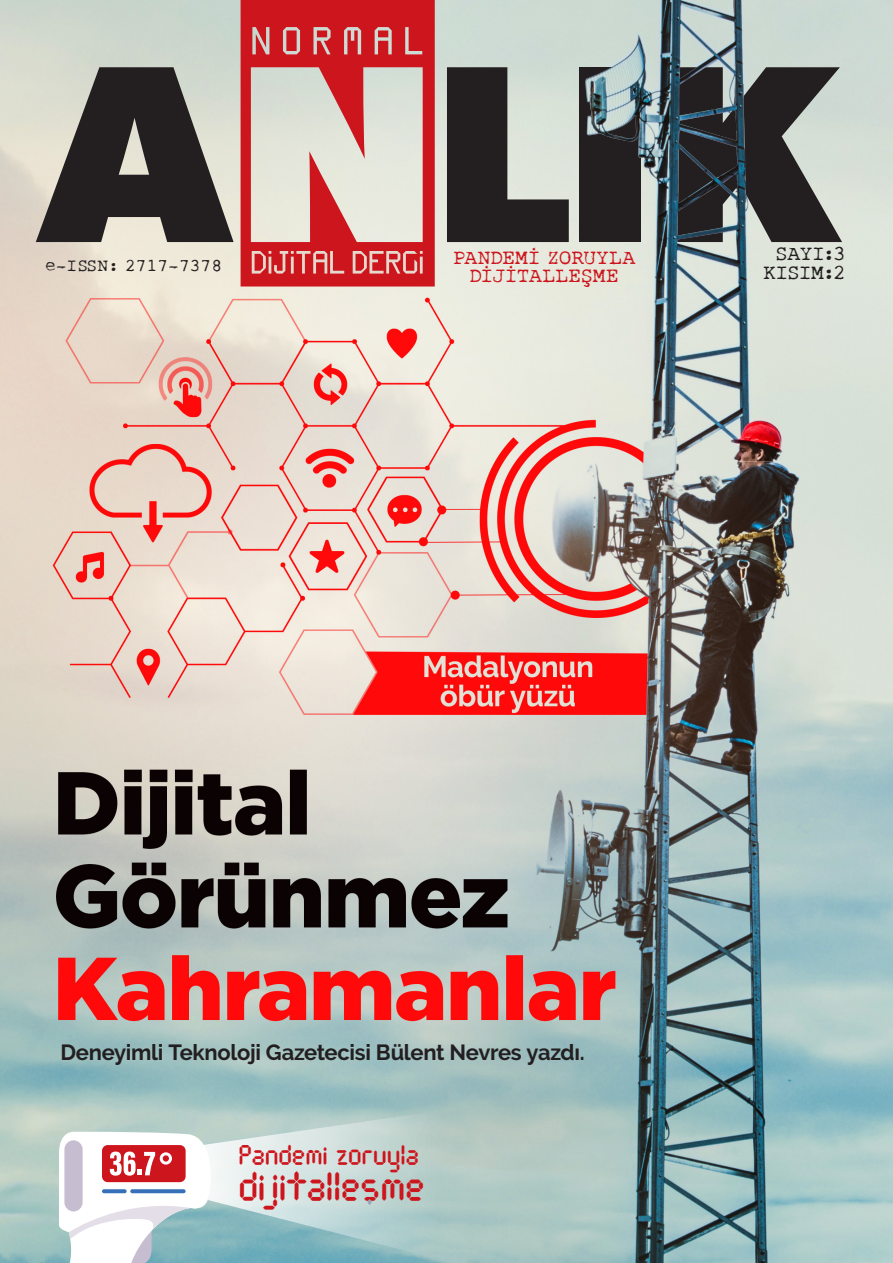
<style>
.page{position:relative;width:893px;height:1263px;background:#fff}
.page>*{position:absolute;margin:0;border:0;box-sizing:border-box;transform-origin:0 0}
.t1{font:39.6px "DJB Get Digital";letter-spacing:-.01em;color:#cd151d}
.t2{font:27.3px "DJB Get Digital";letter-spacing:-.005em;color:#cd151d}
.t3{font:700 21.9px "Raleway";letter-spacing:-.015em;color:#231f20}
.t4{font:21.3px "Rough Typewriter";letter-spacing:-.02em;color:#cd151d}
.t5{font:21.3px "Rough Typewriter";letter-spacing:-.025em;color:#231f20}
.t6{font:18px "Rough Typewriter";color:#231f20}
</style>
<div class="page">
<img style="left:0;top:0;width:893px;height:1263px">
<svg style="left:241px;top:0;width:194px;height:286px;background:#d78280"></svg>
<svg style="left:36px;top:67px;width:198px;height:175px;background:#6b6863"></svg>
<svg style="left:447px;top:67px;width:122px;height:175px;background:#696a66"></svg>
<svg style="left:579px;top:67px;width:62px;height:175px;background:#434749"></svg>
<svg style="left:662px;top:67px;width:180px;height:175px;background:#4f5557"></svg>
<svg style="left:176px;top:1090px;width:506px;height:173px;background:#a7c2c1"></svg>
<svg style="left:41px;top:1129px;width:175px;height:134px"></svg>
<svg style="left:368px;top:1199px;width:4px;height:6px"></svg>
<svg style="left:252px;top:251px;width:92px;height:23px;background:#d55759"></svg>
<svg style="left:353px;top:251px;width:70px;height:23px;background:#d66060"></svg>
<hr style="left:420px;top:257px;width:3px;height:17px;background:#e5d8cc">
<p class="t6" style="left:45px;top:256px;width:179px">e-ISSN: 2717-7378</p>
<p class="t4" style="left:453px;top:245px;width:184px">PANDEMİ ZORUYLA</p>
<p class="t4" style="left:469px;top:263px;width:151px">DİJİTALLEŞME</p>
<p class="t5" style="left:775px;top:242px;width:72px">SAYI:3</p>
<p class="t5" style="left:763px;top:260px;width:84px">KISIM:2</p>
<p class="t3" style="left:60px;top:1040px;width:526px">Deneyimli Teknoloji Gazetecisi Bülent Nevres yazdı.</p>
<p class="t2" style="left:239px;top:1140px;width:182px">Pandemi zoruyla</p>
<p class="t1" style="left:239px;top:1166px;width:188px">dijitallesşme</p>
</div>
